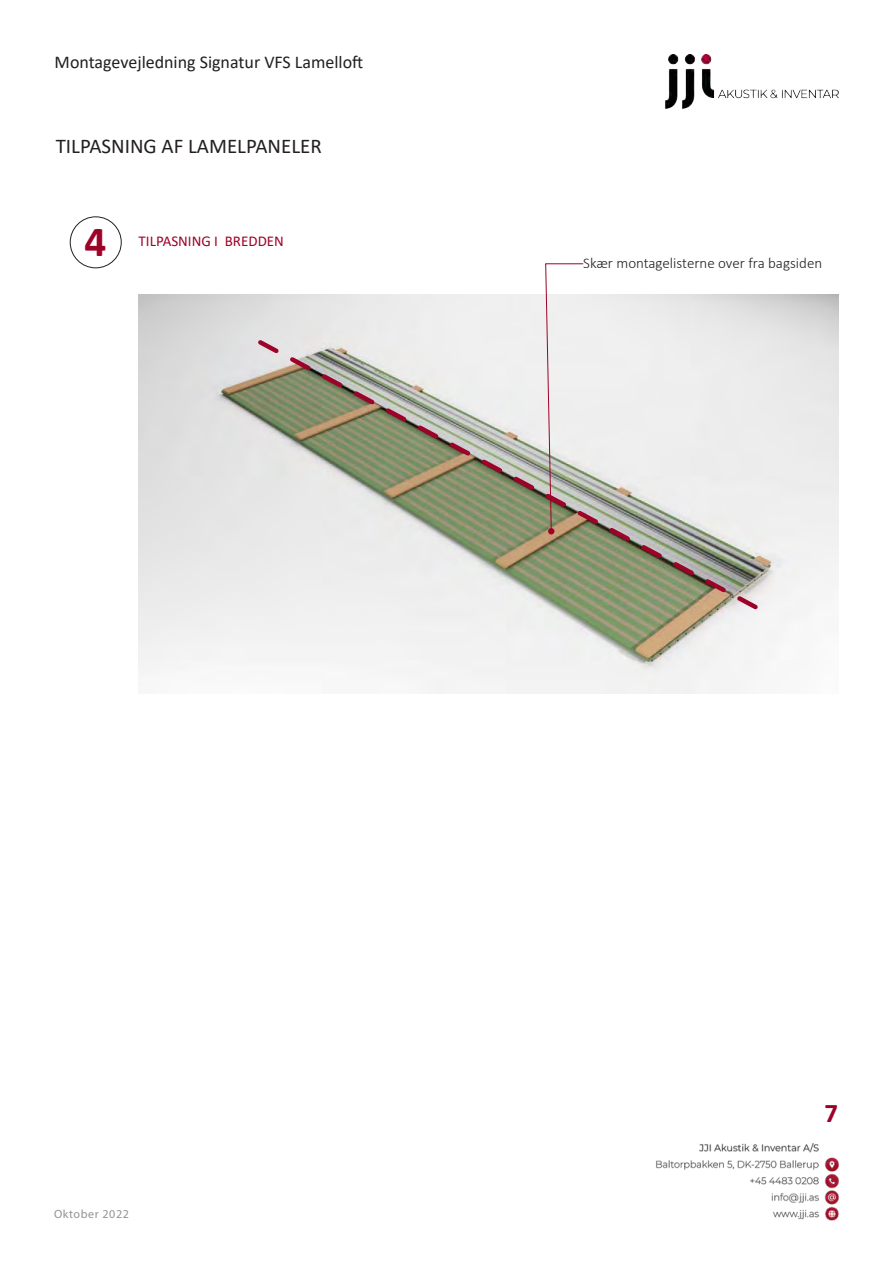
<style>
.page{position:relative;width:893px;height:1263px;background:#fff}
.page>*{position:absolute;margin:0;border:0;box-sizing:border-box;transform-origin:0 0}
.t1{font:700 43.2px "Calibri";color:#9d0228}
.t2{font:700 27px "Calibri";color:#9d0228}
.INDHOLD{font:21px "Calibri";color:#231f20}
.t3{font:18px "Calibri";color:#231f20}
.Brødtekst{font:300 15px "Calibri";color:#231f20}
.Brødtekst-2{font:15px "Calibri";color:#9d0228}
.t4{font:12px "Myriad Pro";letter-spacing:.05em;color:#919396}
</style>
<div class="page">
<img style="left:665px;top:54px;width:173px;height:54px">
<img style="left:656px;top:1143px;width:182px;height:77px">
<img style="left:139px;top:295px;width:700px;height:398px">
<svg style="left:254px;top:336px;width:508px;height:277px"></svg>
<img style="left:545px;top:263px;width:39px;height:271px">
<div style="left:70px;top:217px;width:51px;height:51px;border:1px solid #231f20;border-radius:50%"></div>
<p class="t3" style="left:55px;top:49px;width:310px">Montagevejledning Signatur VFS Lamelloft</p>
<p class="INDHOLD" style="left:56px;top:131px;width:268px">TILPASNING AF LAMELPANELER</p>
<p class="t1" style="left:84px;top:211px;width:23px">4</p>
<p class="Brødtekst-2" style="left:139px;top:231px;width:147px">TILPASNING I BREDDEN</p>
<p class="Brødtekst" style="left:583px;top:253px;width:240px">Skær montagelisterne over fra bagsiden</p>
<p class="t4" style="left:54px;top:1206px;width:76px">Oktober 2022</p>
<h2 class="t2" style="left:825px;top:1093px;width:15px">7</h2>
</div>
